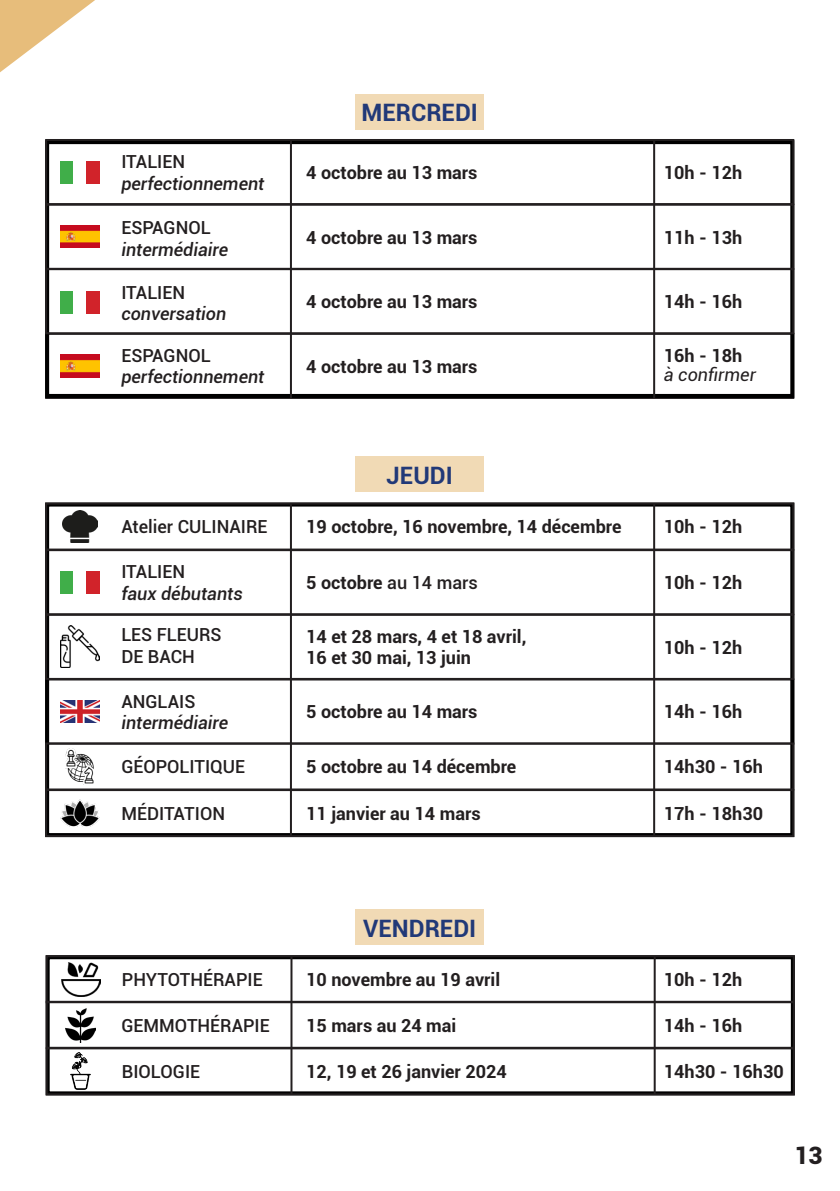
<style>
.page{position:relative;width:840px;height:1191px;background:#fff}
.page>*{position:absolute;margin:0;border:0;box-sizing:border-box;transform-origin:0 0}
.t1{font:700 24px "Roboto";color:#213978}
.t2{font:900 24px "Roboto";color:#231f20}
.t3{font:700 18px "Roboto";color:#231f20}
.t4{font:500 18px "Roboto";color:#231f20}
.t5{font:italic 500 18px "Roboto";color:#231f20}
.t6{font:italic 18px "Roboto";color:#231f20}
.s1{font-weight:500}
</style>
<div class="page">
<div style="left:355px;top:457px;width:129px;height:35px;background:#f1dab5"></div>
<div style="left:355px;top:95px;width:128px;height:35px;background:#f1dab5"></div>
<div style="left:355px;top:909px;width:129px;height:35px;background:#f1dab5"></div>
<div style="left:45px;top:333px;width:748px;height:66px;border:2px solid #231f20"></div>
<div style="left:45px;top:140px;width:748px;height:258px;border:4px solid #000"></div>
<hr style="left:290px;top:140px;width:2px;height:258px;background:#231f20">
<hr style="left:652px;top:140px;width:2px;height:258px;background:#231f20">
<div style="left:60px;top:161px;width:13px;height:22px;background:#40ae49"></div>
<div style="left:86px;top:161px;width:13px;height:22px;background:#d1232a"></div>
<div style="left:60px;top:291px;width:13px;height:23px;background:#40ae49"></div>
<div style="left:86px;top:291px;width:13px;height:23px;background:#d1232a"></div>
<div style="left:45px;top:204px;width:748px;height:66px;border:2px solid #231f20"></div>
<div style="left:45px;top:268px;width:748px;height:66px;border:2px solid #231f20"></div>
<div style="left:45px;top:139px;width:748px;height:66px;border:2px solid #231f20"></div>
<img style="left:60px;top:225px;width:39px;height:23px">
<img style="left:60px;top:355px;width:39px;height:22px">
<hr style="left:290px;top:503px;width:2px;height:333px;background:#231f20">
<hr style="left:652px;top:503px;width:2px;height:333px;background:#231f20">
<div style="left:60px;top:571px;width:13px;height:22px;background:#40ae49"></div>
<div style="left:86px;top:571px;width:13px;height:22px;background:#d1232a"></div>
<div style="left:45px;top:549px;width:748px;height:66px;border:2px solid #231f20"></div>
<div style="left:45px;top:614px;width:748px;height:66px;border:2px solid #231f20"></div>
<div style="left:45px;top:502px;width:748px;height:48px;border:2px solid #231f20"></div>
<img style="left:62px;top:511px;width:35px;height:31px">
<img style="left:60px;top:626px;width:39px;height:42px">
<img style="left:60px;top:700px;width:39px;height:22px">
<div style="left:45px;top:742px;width:748px;height:48px;border:2px solid #231f20"></div>
<img style="left:65px;top:749px;width:29px;height:35px">
<div style="left:45px;top:789px;width:748px;height:48px;border:2px solid #231f20"></div>
<img style="left:60px;top:799px;width:39px;height:27px">
<div style="left:46px;top:955px;width:748px;height:140px;border:4px solid #000"></div>
<hr style="left:290px;top:956px;width:2px;height:138px;background:#231f20">
<hr style="left:653px;top:956px;width:2px;height:138px;background:#231f20">
<div style="left:46px;top:955px;width:748px;height:48px;border:2px solid #231f20"></div>
<div style="left:46px;top:1000px;width:748px;height:48px;border:2px solid #231f20"></div>
<div style="left:46px;top:1047px;width:748px;height:48px;border:2px solid #231f20"></div>
<img style="left:71px;top:1053px;width:19px;height:36px">
<img style="left:61px;top:962px;width:39px;height:34px">
<img style="left:65px;top:1008px;width:31px;height:34px">
<svg style="left:0;top:0;width:95px;height:73px"></svg>
<p class="t4" style="left:121px;top:149px;width:65px">ITALIEN</p>
<p class="t5" style="left:121px;top:170px;width:144px">perfectionnement</p>
<p class="t4" style="left:121px;top:215px;width:91px">ESPAGNOL</p>
<p class="t5" style="left:121px;top:237px;width:108px">intermédiaire</p>
<p class="t4" style="left:121px;top:279px;width:65px">ITALIEN</p>
<p class="t5" style="left:121px;top:301px;width:106px">conversation</p>
<p class="t4" style="left:121px;top:343px;width:91px">ESPAGNOL</p>
<p class="t5" style="left:121px;top:364px;width:144px">perfectionnement</p>
<p class="t1" style="left:361px;top:95px;width:118px">MERCREDI</p>
<p class="t3" style="left:306px;top:160px;width:173px">4 octobre au 13 mars</p>
<p class="t3" style="left:306px;top:224px;width:173px">4 octobre au 13 mars</p>
<p class="t3" style="left:306px;top:289px;width:173px">4 octobre au 13 mars</p>
<p class="t3" style="left:306px;top:353px;width:173px">4 octobre au 13 mars</p>
<p class="t1" style="left:386px;top:459px;width:68px">JEUDI</p>
<p class="t3" style="left:663px;top:160px;width:80px">10h - 12h</p>
<p class="t3" style="left:663px;top:224px;width:80px">11h - 13h</p>
<p class="t3" style="left:663px;top:289px;width:80px">14h - 16h</p>
<p class="t3" style="left:663px;top:343px;width:80px">16h - 18h</p>
<p class="t6" style="left:663px;top:362px;width:94px">à confirmer</p>
<p class="t4" style="left:121px;top:514px;width:148px">Atelier CULINAIRE</p>
<p class="t3" style="left:306px;top:514px;width:316px">19 octobre, 16 novembre, 14 décembre</p>
<p class="t3" style="left:663px;top:514px;width:80px">10h - 12h</p>
<p class="t4" style="left:121px;top:559px;width:65px">ITALIEN</p>
<p class="t5" style="left:121px;top:580px;width:123px">faux débutants</p>
<p class="t3" style="left:306px;top:570px;width:173px">5 octobre <span class="s1">au 14 mars</span></p>
<p class="t3" style="left:663px;top:570px;width:80px">10h - 12h</p>
<p class="t4" style="left:121px;top:622px;width:102px">LES FLEURS</p>
<p class="t4" style="left:121px;top:643px;width:75px">DE BACH</p>
<p class="t4" style="left:121px;top:688px;width:75px">ANGLAIS</p>
<p class="t5" style="left:121px;top:710px;width:108px">intermédiaire</p>
<p class="t4" style="left:121px;top:754px;width:125px">GÉOPOLITIQUE</p>
<p class="t4" style="left:121px;top:800px;width:105px">MÉDITATION</p>
<p class="t3" style="left:306px;top:623px;width:221px">14 et 28 mars, 4 et 18 avril,</p>
<p class="t3" style="left:306px;top:645px;width:166px">16 et 30 mai, 13 juin</p>
<p class="t3" style="left:663px;top:634px;width:80px">10h - 12h</p>
<p class="t3" style="left:306px;top:699px;width:173px">5 octobre au 14 mars</p>
<p class="t3" style="left:663px;top:699px;width:80px">14h - 16h</p>
<p class="t3" style="left:306px;top:754px;width:211px">5 octobre au 14 décembre</p>
<p class="t3" style="left:663px;top:754px;width:101px">14h30 - 16h</p>
<p class="t3" style="left:306px;top:800px;width:176px">11 janvier au 14 mars</p>
<p class="t3" style="left:663px;top:800px;width:101px">17h - 18h30</p>
<p class="t1" style="left:363px;top:911px;width:114px">VENDREDI</p>
<p class="t4" style="left:122px;top:967px;width:142px">PHYTOTHÉRAPIE</p>
<p class="t3" style="left:306px;top:967px;width:195px">10 novembre au 19 avril</p>
<p class="t3" style="left:663px;top:967px;width:80px">10h - 12h</p>
<p class="t4" style="left:121px;top:1013px;width:150px">GEMMOTHÉRAPIE</p>
<p class="t3" style="left:306px;top:1013px;width:151px">15 mars au 24 mai</p>
<p class="t3" style="left:663px;top:1013px;width:80px">14h - 16h</p>
<p class="t4" style="left:122px;top:1059px;width:80px">BIOLOGIE</p>
<p class="t3" style="left:306px;top:1059px;width:202px">12, 19 et 26 janvier 2024</p>
<p class="t3" style="left:663px;top:1059px;width:121px">14h30 - 16h30</p>
<p class="t2" style="left:794px;top:1138px;width:29px">13</p>
</div>
